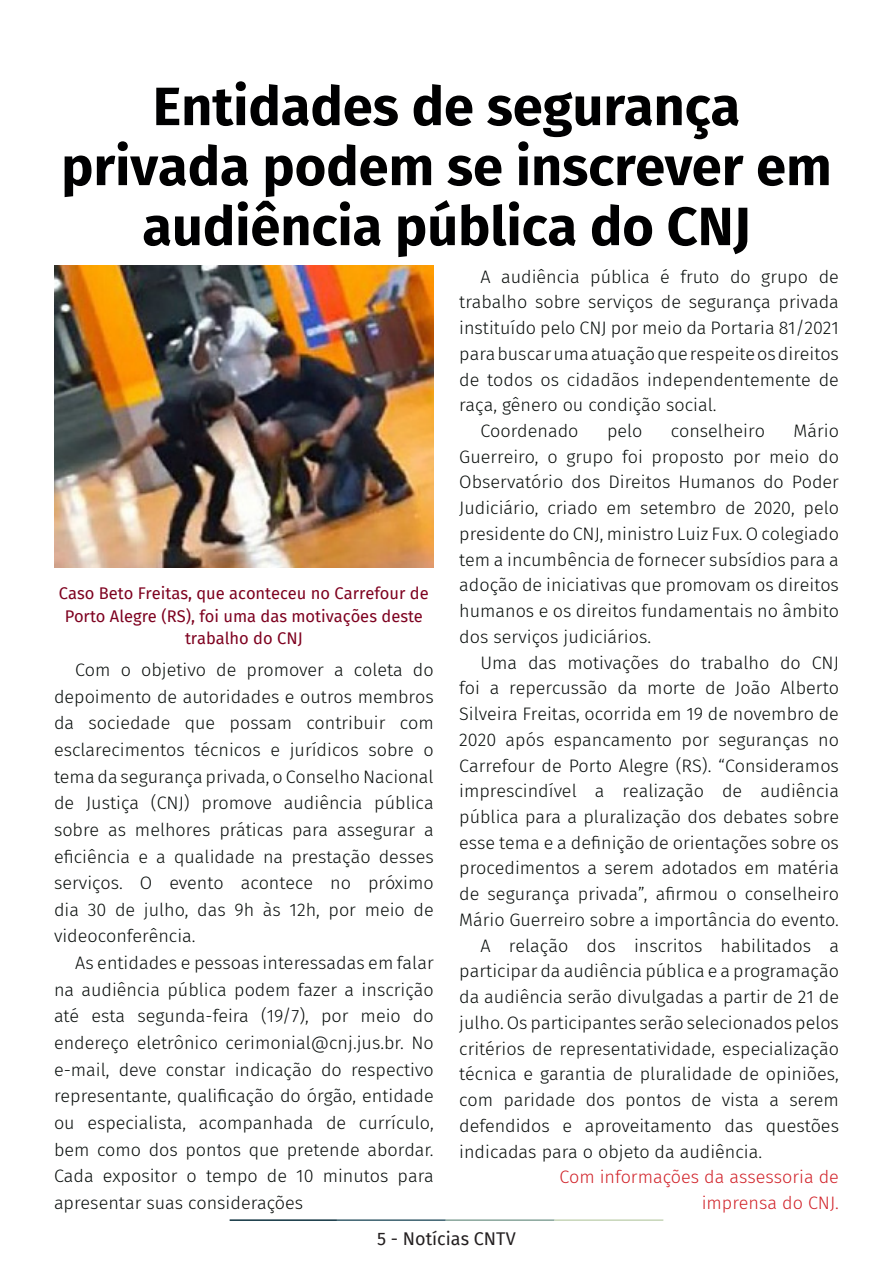
<style>
.page{position:relative;width:893px;height:1263px;background:#fff}
.page>*{position:absolute;margin:0;border:0;box-sizing:border-box;transform-origin:0 0}
.t1{font:700 54px/60px "Fira Sans";color:#000001;text-align:center}
.t2{font:300 18px/25.8px "Fira Sans";color:#080d0b;text-align:justify}
.t3{font:300 18px/25.8px "Fira Sans";color:#d1232a;text-align:right}
.t4{font:18px "Fira Sans";color:#231f20}
.t5{font:16.5px/22.5px "Fira Sans";color:#7e0220;text-align:center}
</style>
<div class="page">
<hr style="left:230px;top:1219px;width:107px;height:2px;background:#0e323f">
<hr style="left:337px;top:1219px;width:109px;height:2px;background:#3a5f6d">
<hr style="left:446px;top:1219px;width:109px;height:2px;background:#87a59a">
<hr style="left:555px;top:1219px;width:108px;height:2px;background:#c6d5b7">
<img style="left:54px;top:266px;width:380px;height:302px">
<p class="t1" style="left:61px;top:73px;width:772px">Entidades de segurança privada podem se inscrever em audiência pública do CNJ</p>
<p class="t5" style="left:59px;top:582px;width:371px">Caso Beto Freitas, que aconteceu no Carrefour de<br>Porto Alegre (RS), foi uma das motivações deste trabalho do CNJ</p>
<p class="t2" style="left:54px;top:656px;width:381px;line-height:26.7px;text-indent:21px">Com o objetivo de promover a coleta do depoimento de autoridades e outros membros da sociedade que possam contribuir com esclarecimentos técnicos e jurídicos sobre o tema da segurança privada, o Conselho Nacional de Justiça (CNJ) promove audiência pública sobre as melhores práticas para assegurar a eficiência e a qualidade na prestação desses serviços. O evento acontece no próximo dia 30 de julho, das 9h às 12h, por meio de videoconferência.</p>
<p class="t2" style="left:54px;top:949px;width:381px;line-height:26.7px;text-indent:21px">As entidades e pessoas interessadas em falar na audiência pública podem fazer a inscrição até esta segunda-feira (19/7), por meio do endereço eletrônico cerimonial@cnj.jus.br. No e-mail, deve constar indicação do respectivo representante, qualificação do órgão, entidade ou especialista, acompanhada de currículo, bem como dos pontos que pretende abordar.<br>Cada expositor o tempo de 10 minutos para apresentar suas considerações</p>
<p class="t2" style="left:459px;top:263px;width:381px;text-indent:21px">A audiência pública é fruto do grupo de trabalho sobre serviços de segurança privada instituído pelo CNJ por meio da Portaria 81/2021 para buscar uma atuação que respeite os direitos de todos os cidadãos independentemente de raça, gênero ou condição social.</p>
<p class="t2" style="left:480px;top:418px;width:99px">Coordenado</p>
<p class="t2" style="left:607px;top:418px;width:37px">pelo</p>
<p class="t2" style="left:671px;top:418px;width:96px">conselheiro</p>
<p class="t2" style="left:459px;top:418px;width:381px;text-indent:334px">Mário Guerreiro, o grupo foi proposto por meio do Observatório dos Direitos Humanos do Poder Judiciário, criado em setembro de 2020, pelo presidente do CNJ, ministro Luiz Fux. O colegiado tem a incumbência de fornecer subsídios para a adoção de iniciativas que promovam os direitos humanos e os direitos fundamentais no âmbito dos serviços judiciários.</p>
<p class="t2" style="left:459px;top:649px;width:381px;text-indent:21px">Uma das motivações do trabalho do CNJ foi a repercussão da morte de João Alberto Silveira Freitas, ocorrida em 19 de novembro de 2020 após espancamento por seguranças no Carrefour de Porto Alegre (RS). “Consideramos imprescindível a realização de audiência pública para a pluralização dos debates sobre esse tema e a definição de orientações sobre os procedimentos a serem adotados em matéria de segurança privada”, afirmou o conselheiro Mário Guerreiro sobre a importância do evento.</p>
<p class="t2" style="left:459px;top:932px;width:381px;text-indent:21px">A relação dos inscritos habilitados a participar da audiência pública e a programação da audiência serão divulgadas a partir de 21 de julho. Os participantes serão selecionados pelos critérios de representatividade, especialização técnica e garantia de pluralidade de opiniões, com paridade dos pontos de vista a serem defendidos e aproveitamento das questões indicadas para o objeto da audiência.</p>
<p class="t3" style="left:559px;top:1164px;width:281px">Com informações da assessoria de imprensa do CNJ.</p>
<p class="t4" style="left:377px;top:1225px;width:140px">5 - Notícias CNTV</p>
</div>
